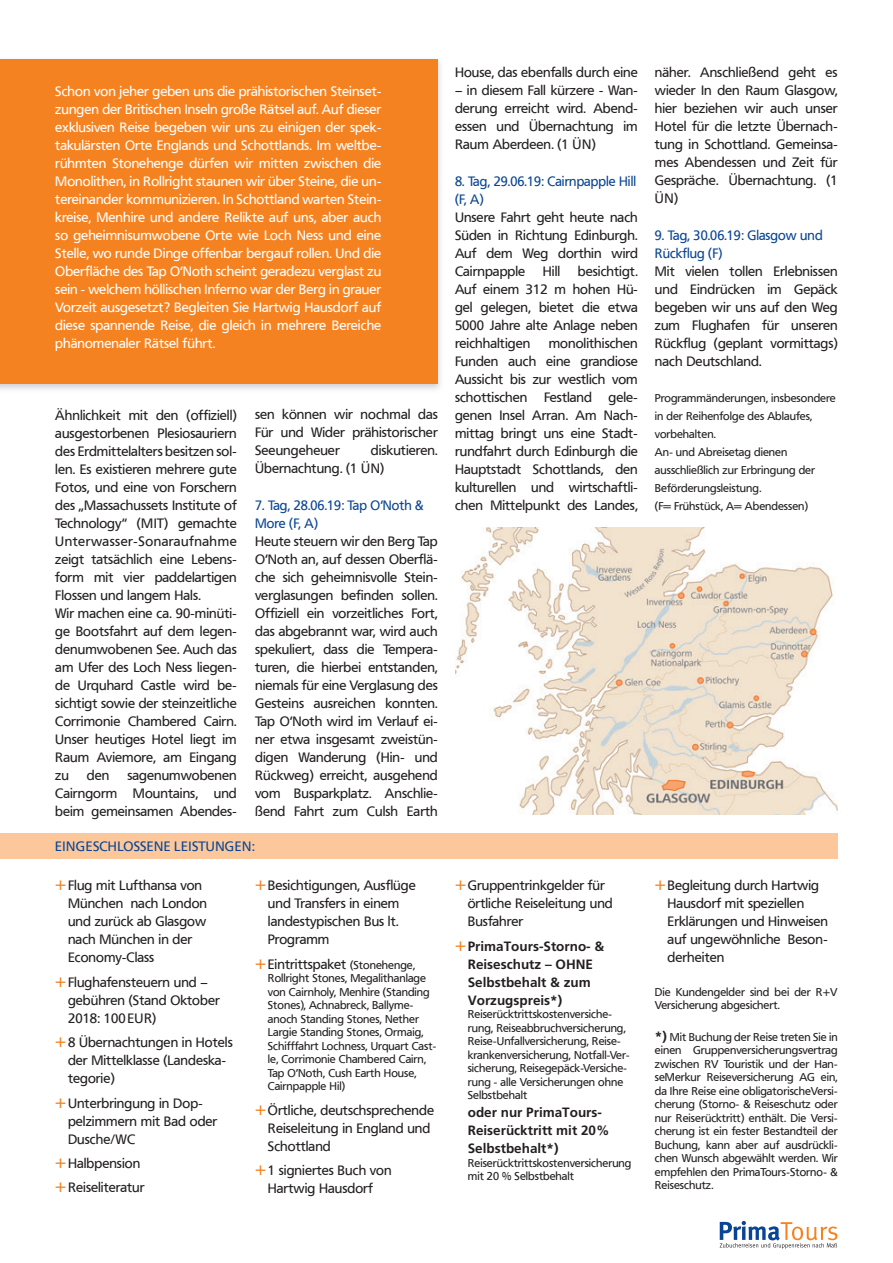
<style>
.page{position:relative;width:893px;height:1263px;background:#fff}
.page>*{position:absolute;margin:0;border:0;box-sizing:border-box;transform-origin:0 0}
.t1{font:13.5px/18px "Frutiger BSK";color:#231f20}
.t2{font:13.5px/18px "Frutiger BSK";color:#fff;text-align:justify}
.t3{font:700 13.5px/18px "Frutiger";color:#231f20}
.t4{font:13.5px/18px "Frutiger BSK";color:#094594}
.t5{font:13.5px "Frutiger BSK";letter-spacing:.04em;color:#094594}
.t6{font:11.25px/13.5px "Frutiger BSK";color:#231f20}
.s1{font-size:16.5px;color:#f58220}
.s2{font-size:11.25px}
.s3{font-family:"Frutiger BSK";font-weight:400;font-size:16.5px;color:#f58220}
.s4{font-family:"Frutiger";font-weight:700;font-size:13.5px}
</style>
<div class="page">
<img style="left:0;top:59px;width:441px;height:331px">
<div style="left:0;top:60px;width:438px;height:324px;background:#f58220"></div>
<svg style="left:720px;top:1221px;width:117px;height:27px"></svg>
<img style="left:455px;top:528px;width:383px;height:287px">
<div style="left:0;top:834px;width:838px;height:25px;background:#fcc89b"></div>
<p class="t2" style="left:55px;top:82px;width:328px">Schon von jeher geben uns die prähistorischen Steinset&shy;zungen der Britischen Inseln große Rätsel auf. Auf dieser exklusiven Reise begeben wir uns zu einigen der spek&shy;takulärsten Orte Englands und Schottlands. Im weltbe&shy;rühmten Stonehenge dürfen wir mitten zwischen die Monolithen, in Rollright staunen wir über Steine, die un&shy;tereinander kommunizieren. In Schottland warten Stein&shy;kreise, Menhire und andere Relikte auf uns, aber auch so geheimnisumwobene Orte wie Loch Ness und eine Stelle, wo runde Dinge offenbar bergauf rollen. Und die Oberfläche des Tap O‘Noth scheint geradezu verglast zu sein - welchem höllischen Inferno war der Berg in grauer Vorzeit ausgesetzt? Begleiten Sie Hartwig Hausdorf auf diese spannende Reise, die gleich in mehrere Bereiche phänomenaler Rätsel führt.</p>
<p class="t1" style="left:55px;top:406px;width:183px">Ähnlichkeit mit den (offiziell) ausgestorbenen Plesiosauriern des Erdmittelalters besitzen sol&shy;len. Es existieren mehrere gute<br>Fotos, und eine von Forschern des „Massachussets Institute of<br>Technology“ (MIT) gemachte<br>Unterwasser-Sonaraufnahme zeigt tatsächlich eine Lebens&shy;form mit vier paddelartigen<br>Flossen und langem Hals.<br>Wir machen eine ca. 90-minüti&shy;ge Bootsfahrt auf dem legen&shy;denumwobenen See. Auch das am Ufer des Loch Ness liegen&shy;de Urquhard Castle wird be&shy;sichtigt sowie der steinzeitliche<br>Corrimonie Chambered Cairn.<br>Unser heutiges Hotel liegt im<br>Raum Aviemore, am Eingang zu</p>
<p class="t1" style="left:55px;top:766px;width:183px;text-align:justify;text-indent:72px">sagenumwobenen Cairngorm Mountains, und beim gemeinsamen Abendes-</p>
<p class="t1" style="left:87px;top:766px;width:24px">den</p>
<p class="t1" style="left:255px;top:406px;width:184px;text-align:justify">sen können wir nochmal das Für und Wider prähistorischer Seeungeheuer</p>
<p class="t1" style="left:255px;top:442px;width:184px;text-indent:116px">diskutieren.<br>Übernachtung. (1 ÜN)</p>
<p class="t4" style="left:255px;top:496px;width:170px">7. Tag, 28.06.19: Tap O‘Noth &amp;<br>More (F, A)</p>
<p class="t1" style="left:255px;top:532px;width:184px;text-align:justify">Heute steuern wir den Berg Tap O‘Noth an, auf dessen Oberflä&shy;che sich geheimnisvolle Stein&shy;verglasungen befinden sollen.<br>Offiziell ein vorzeitliches Fort, das abgebrannt war, wird auch spekuliert, dass die Tempera&shy;turen, die hierbei entstanden, niemals für eine Verglasung des Gesteins ausreichen konnten.<br>Tap O‘Noth wird im Verlauf ei&shy;ner etwa insgesamt zweistün&shy;digen Wanderung (Hin- und Rückweg) erreicht, ausgehend vom Busparkplatz. Anschlie&shy;ßend Fahrt zum Culsh Earth</p>
<p class="t5" style="left:55px;top:838px;width:201px">EINGESCHLOSSENE LEISTUNGEN:</p>
<p class="t1" style="left:68px;top:877px;width:141px;text-indent:-13px"><span class="s1">+</span>Flug mit Lufthansa von<br>München nach London und zurück ab Glasgow nach München in der<br>Economy-Class</p>
<p class="t1" style="left:68px;top:973px;width:153px;text-indent:-13px"><span class="s1">+</span>Flughafensteuern und – gebühren (Stand Oktober<br>2018: 100 EUR)</p>
<p class="t1" style="left:68px;top:1034px;width:166px;text-indent:-13px"><span class="s1">+</span>8 Übernachtungen in Hotels der Mittelklasse (Landeska&shy;tegorie)</p>
<p class="t1" style="left:68px;top:1094px;width:151px;text-indent:-13px"><span class="s1">+</span>Unterbringung in Dop&shy;pelzimmern mit Bad oder<br>Dusche/WC</p>
<p class="t1" style="left:55px;top:1151px;width:91px;line-height:24.5px"><span class="s1">+</span>Halbpension <span class="s1">+</span>Reiseliteratur</p>
<p class="t1" style="left:268px;top:877px;width:149px;text-indent:-13px"><span class="s1">+</span>Besichtigungen, Ausflüge und Transfers in einem landestypischen Bus lt.<br>Programm</p>
<p class="t1" style="left:255px;top:955px;width:161px"><span class="s1">+</span>Eintrittspaket <span class="s2">(Stonehenge,</span></p>
<p class="t6" style="left:268px;top:972px;width:170px">Rollright Stones, Megalithanlage von Cairnholy, Menhire (Standing<br>Stones), Achnabreck, Ballyme&shy;anoch Standing Stones, Nether<br>Largie Standing Stones, Ormaig,<br>Schifffahrt Lochness, Urquart Cast&shy;le, Corrimonie Chambered Cairn,<br>Tap O’Noth, Cush Earth House,<br>Cairnpapple Hil)</p>
<p class="t1" style="left:268px;top:1101px;width:168px;text-indent:-13px"><span class="s1">+</span>Örtliche, deutschsprechende<br>Reiseleitung in England und<br>Schottland</p>
<p class="t1" style="left:255px;top:1161px;width:138px;text-align:center"><span class="s1">+</span>1 signiertes Buch von<br>Hartwig Hausdorf</p>
<p class="t1" style="left:455px;top:64px;width:184px">House, das ebenfalls durch eine</p>
<p class="t1" style="left:455px;top:82px;width:184px;text-align:justify">– in diesem Fall kürzere - Wan&shy;derung erreicht wird. Abend&shy;essen und Übernachtung im Raum Aberdeen. (1 ÜN)</p>
<p class="t4" style="left:455px;top:172px;width:183px">8. Tag, 29.06.19: Cairnpapple Hill (F, A)</p>
<p class="t1" style="left:455px;top:208px;width:184px;text-align:justify">Unsere Fahrt geht heute nach Süden in Richtung Edinburgh.<br>Auf dem Weg dorthin wird Cairnpapple</p>
<p class="t1" style="left:455px;top:262px;width:184px;text-align:justify;text-indent:123px">besichtigt.<br>Auf einem 312 m hohen Hü&shy;gel gelegen, bietet die etwa 5000 Jahre alte Anlage neben reichhaltigen</p>
<p class="t1" style="left:543px;top:262px;width:19px">Hill</p>
<p class="t1" style="left:455px;top:334px;width:184px;text-align:justify;text-indent:94px">monolithischen Funden auch eine grandiose Aussicht bis zur westlich vom schottischen Festland gele&shy;genen Insel Arran. Am Nach&shy;mittag bringt uns eine Stadt&shy;rundfahrt durch Edinburgh die Hauptstadt Schottlands, den kulturellen und wirtschaftli&shy;chen Mittelpunkt des Landes,</p>
<p class="t1" style="left:468px;top:877px;width:147px;text-indent:-13px"><span class="s1">+</span>Gruppentrinkgelder für örtliche Reiseleitung und<br>Busfahrer</p>
<p class="t3" style="left:468px;top:937px;width:138px;text-indent:-13px"><span class="s3">+</span>Primatours-storno- &amp;<br>Reiseschutz – oHnE selbstbehalt &amp; zum<br>Vorzugspreis*)</p>
<p class="t6" style="left:468px;top:1008px;width:163px">Reiserücktrittskostenversiche&shy;rung, Reiseabbruchversicherung,<br>Reise-Unfallversicherung, Reise&shy;krankenversicherung, Notfall-Ver&shy;sicherung, Reisegepäck-Versiche&shy;rung - alle Versicherungen ohne<br>Selbstbehalt</p>
<p class="t3" style="left:468px;top:1103px;width:143px">oder nur Primatours-<br>Reiserücktritt mit 20% selbstbehalt*)</p>
<p class="t6" style="left:468px;top:1156px;width:165px">Reiserücktrittskostenversicherung mit 20 % Selbstbehalt</p>
<p class="t1" style="left:655px;top:64px;width:184px;text-align:justify">näher. Anschließend geht es wieder In den Raum Glasgow, hier beziehen wir auch unser Hotel für die letzte Übernach&shy;tung in Schottland. Gemeinsa&shy;mes Abendessen und Zeit für Gespräche. Übernachtung. (1<br>ÜN)</p>
<p class="t4" style="left:655px;top:226px;width:169px">9. Tag, 30.06.19: Glasgow und<br>Rückflug (F)</p>
<p class="t1" style="left:655px;top:262px;width:184px;text-align:justify">Mit vielen tollen Erlebnissen und Eindrücken im Gepäck begeben wir uns auf den Weg zum Flughafen für unseren Rückflug (geplant vormittags) nach Deutschland.</p>
<p class="t6" style="left:655px;top:389px;width:182px;line-height:18px">Programmänderungen, insbesondere in der Reihenfolge des Ablaufes, vorbehalten.<br>An- und Abreisetag dienen ausschließlich zur Erbringung der<br>Beförderungsleistung.<br>(F= Frühstück, A= Abendessen)</p>
<p class="t1" style="left:668px;top:877px;width:162px;text-indent:-13px"><span class="s1">+</span>Begleitung durch Hartwig<br>Hausdorf mit speziellen<br>Erklärungen und Hinweisen auf ungewöhnliche Beson&shy;derheiten</p>
<p class="t6" style="left:655px;top:985px;width:184px">Die Kundengelder sind bei der R+V<br>Versicherung abgesichert.</p>
<p class="t6" style="left:655px;top:1030px;width:184px;text-align:justify"><span class="s4">*)</span> Mit Buchung der Reise treten Sie in einen Gruppenversicherungsvertrag zwischen RV Touristik und der Han&shy;seMerkur Reiseversicherung AG ein, da Ihre Reise eine obligatorischeVersi&shy;cherung (Storno- &amp; Reiseschutz oder nur Reiserücktritt) enthält. Die Versi&shy;cherung ist ein fester Bestandteil der Buchung, kann aber auf ausdrückli&shy;chen Wunsch abgewählt werden. Wir empfehlen den PrimaTours-Storno- &amp; Reiseschutz.</p>
</div>
